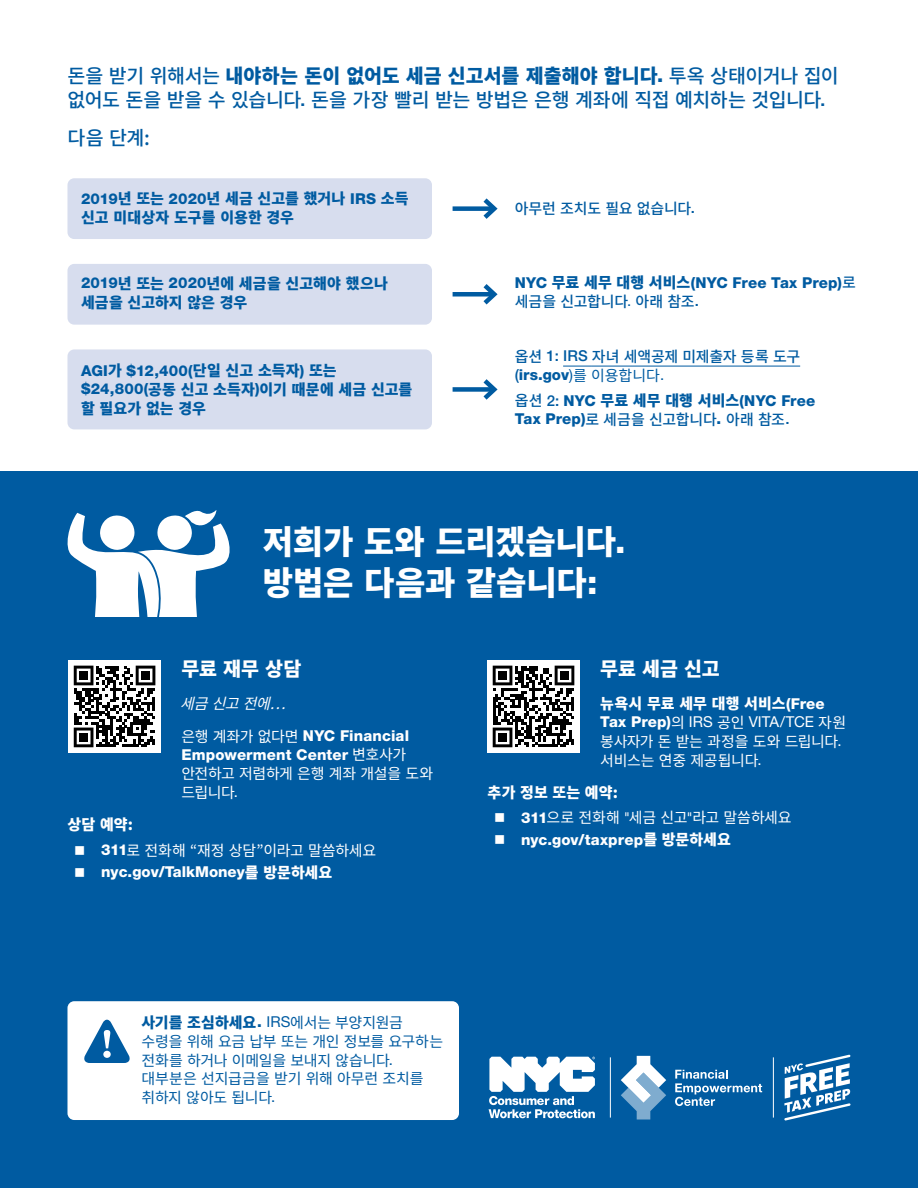
<style>
.page{position:relative;width:918px;height:1188px;background:#fff}
.page>*{position:absolute;margin:0;border:0;box-sizing:border-box;transform-origin:0 0}
.t1{font:900 33px/41.2px "Noto Sans CJ Kkr";letter-spacing:-.01em;color:#fff}
.t2{font:500 19.5px/24.3px "Noto Sans CJ Kkr";letter-spacing:-.025em;color:#005ba1}
.t3{font:900 19.5px "Noto Sans CJ Kkr";letter-spacing:-.005em;color:#fff}
.t4{font:900 15px/18.8px "Noto Sans CJ Kkr";letter-spacing:.005em;color:#005ba1}
.t5{font:15px/18.8px "Noto Sans CJ Kkr";letter-spacing:-.02em;color:#fff}
.t6{font:800 15px/25.5px "Helvetica Neue LT Std";letter-spacing:.005em;color:#005ba1}
.t7{font:15px/18.8px "Noto Sans CJ Kkr";letter-spacing:-.02em;color:#005ba1}
.t8{font:800 15px/18.8px "Helvetica Neue LT Std";letter-spacing:.005em;color:#fff}
.t9{font:500 15px "Noto Sans CJ Kkr";letter-spacing:-.01em;color:#005ba1}
.t10{font:15px "Helvetica Neue LT Std";color:#fff}
.t11{font:900 15px "Noto Sans CJ Kkr";letter-spacing:.005em;color:#fff}
.t12{font:italic 15px "Noto Sans CJ Kkr";color:#fff}
.s1{font-weight:900}
.s2{font-family:"Helvetica Neue LT Std";font-weight:800}
.s3{font-family:"Helvetica Neue LT Std"}
.s4{font-family:"Noto Sans CJ Kkr";font-weight:900}
.s5{font-family:"Noto Sans CJ Kkr";font-weight:500}
.s6{font-family:"Helvetica Neue LT Std";font-weight:400}
.s7{font-weight:500}
.s8{font-weight:400}
.s9{font-family:"Noto Sans CJ Kkr";font-weight:400}
.s10{font-weight:800}
.s11{font-family:"Noto Sans CJ Kkr"}
</style>
<div class="page">
<div style="left:68px;top:178px;width:364px;height:61px;background:#d7ddee;border-radius:7px"></div>
<div style="left:68px;top:264px;width:364px;height:61px;background:#d7ddee;border-radius:7px"></div>
<div style="left:68px;top:349px;width:364px;height:80px;background:#d7ddee;border-radius:7px"></div>
<div style="left:453px;top:206px;width:41px;height:5px;background:#005ba1"></div>
<svg style="left:479px;top:198px;width:19px;height:21px"></svg>
<svg style="left:563px;top:366px;width:29px;height:1px"></svg>
<hr style="left:592px;top:366px;width:208px;height:1px;background:#005ba1">
<div style="left:453px;top:292px;width:41px;height:5px;background:#005ba1"></div>
<svg style="left:479px;top:284px;width:19px;height:21px"></svg>
<div style="left:453px;top:387px;width:41px;height:5px;background:#005ba1"></div>
<svg style="left:479px;top:379px;width:19px;height:21px"></svg>
<div style="left:0;top:471px;width:918px;height:717px;background:#005ba1"></div>
<div style="left:68px;top:1001px;width:391px;height:119px;background:#fff;border-radius:7px"></div>
<svg style="left:84px;top:1019px;width:46px;height:44px"></svg>
<div style="left:68px;top:660px;width:93px;height:93px;background:#fff"></div>
<svg style="left:67px;top:510px;width:163px;height:237px"></svg>
<div style="left:79px;top:671px;width:9px;height:9px;background:#000"></div>
<div style="left:141px;top:671px;width:9px;height:9px;background:#000"></div>
<div style="left:79px;top:733px;width:9px;height:9px;background:#000"></div>
<div style="left:487px;top:660px;width:93px;height:93px;background:#fff"></div>
<svg style="left:493px;top:666px;width:81px;height:81px"></svg>
<div style="left:498px;top:671px;width:9px;height:9px;background:#000"></div>
<div style="left:560px;top:671px;width:9px;height:9px;background:#000"></div>
<div style="left:498px;top:733px;width:9px;height:9px;background:#000"></div>
<svg style="left:621px;top:1056px;width:45px;height:64px"></svg>
<svg style="left:675px;top:1070px;width:87px;height:36px"></svg>
<svg style="left:784px;top:1055px;width:66px;height:65px"></svg>
<hr style="left:610px;top:1057px;width:1px;height:61px;background:#fff">
<hr style="left:773px;top:1057px;width:1px;height:61px;background:#fff">
<svg style="left:489px;top:1057px;width:106px;height:61px"></svg>
<h2 class="t2" style="left:68px;top:64px;width:773px">돈을 받기 위해서는 <span class="s1">내야하는 돈이 없어도 세금 신고서를 제출해야 합니다</span><span class="s2">.</span> 투옥 상태이거나 집이 없어도 돈을 받을 수 있습니다<span class="s3">.</span> 돈을 가장 빨리 받는 방법은 은행 계좌에 직접 예치하는 것입니다<span class="s3">.</span></h2>
<h2 class="t2" style="left:67px;top:126px;width:84px">다음 단계:</h2>
<p class="t4" style="left:81px;top:190px;width:329px"><span class="s2">2019</span>년 또는 <span class="s2">2020</span>년 세금 신고를 했거나 <span class="s2">IRS</span> 소득 신고 미대상자 도구를 이용한 경우</p>
<p class="t4" style="left:81px;top:274px;width:309px"><span class="s2">2019</span>년 또는 <span class="s2">2020</span>년에 세금을 신고해야 했으나 세금을 신고하지 않은 경우</p>
<p class="t6" style="left:81px;top:358px;width:257px">AGI<span class="s4">가</span> $12,400(<span class="s4">단일 신고 소득자</span>) <span class="s4">또는</span></p>
<p class="t4" style="left:81px;top:381px;width:333px"><span class="s2">$24,800(</span>공동 신고 소득자<span class="s2">)</span>이기 때문에 세금 신고를 할 필요가 없는 경우</p>
<p class="t9" style="left:515px;top:200px;width:182px">아무런 조치도 필요 없습니다<span class="s3">.</span></p>
<p class="t6" style="left:515px;top:270px;width:343px">NYC <span class="s4">무료 세무 대행 서비스</span>(NYC Free Tax Prep)<span class="s5">로</span></p>
<p class="t9" style="left:515px;top:293px;width:186px">세금을 신고합니다<span class="s6">.</span> 아래 참조<span class="s3">.</span></p>
<p class="t9" style="left:515px;top:348px;width:287px">옵션 <span class="s3">1: IRS</span> 자녀 세액공제 미제출자 등록 도구</p>
<p class="t6" style="left:515px;top:362px;width:302px"><span class="s7">(</span>irs.gov<span class="s8">)</span><span class="s9">를 이용합니다</span><span class="s8">.<br></span><span class="s5">옵션</span> <span class="s7">2:</span> NYC <span class="s4">무료 세무 대행 서비스</span>(NYC Free</p>
<p class="t9" style="left:515px;top:411px;width:276px"><span class="s2">Tax Prep)</span>로 세금을 신고합니다<span class="s2">.</span> 아래 참조<span class="s3">.</span></p>
<h1 class="t1" style="left:263px;top:522px;width:364px">저희가 도와 드리겠습니다<span class="s2">. </span>방법은 다음과 같습니다<span class="s2">:</span></h1>
<h2 class="t3" style="left:181px;top:657px;width:121px">무료 재무 상담</h2>
<p class="t12" style="left:180px;top:696px;width:118px">세금 신고 전에…</p>
<p class="t8" style="left:181px;top:726px;width:229px"><span class="s9">은행 계좌가 없다면</span> NYC Financial<br>Empowerment Center <span class="s9">변호사가</span></p>
<p class="t5" style="left:181px;top:765px;width:253px">안전하고 저렴하게 은행 계좌 개설을 도와 드립니다<span class="s3">.</span></p>
<p class="t5" style="left:101px;top:812px;width:277px;line-height:25.5px;text-indent:-34px"><span class="s1">상담 예약:<br></span><span class="s2">311</span>로 전화해 “재정 상담”이라고 말씀하세요</p>
<p class="t8" style="left:101px;top:862px;width:233px">nyc.gov/TalkMoney<span class="s4">를 방문하세요</span></p>
<h2 class="t3" style="left:600px;top:657px;width:121px">무료 세금 신고</h2>
<p class="t11" style="left:600px;top:696px;width:226px">뉴욕시 무료 세무 대행 서비스<span class="s2">(Free</span></p>
<p class="t10" style="left:600px;top:713px;width:248px"><span class="s10">Tax Prep)</span><span class="s11">의</span> IRS <span class="s11">공인</span> VITA/TCE <span class="s11">자원</span></p>
<p class="t5" style="left:600px;top:732px;width:243px">봉사자가 돈 받는 과정을 도와 드립니다<span class="s3">. </span>서비스는 연중 제공됩니다<span class="s3">.</span></p>
<p class="t5" style="left:521px;top:780px;width:272px;line-height:25.5px;text-indent:-34px"><span class="s1">추가 정보 또는 예약:<br></span><span class="s2">311</span>으로 전화해 <span class="s3">"</span>세금 신고<span class="s3">"</span>라고 말씀하세요</p>
<p class="t8" style="left:521px;top:830px;width:211px">nyc.gov/taxprep<span class="s4">를 방문하세요</span></p>
<p class="t7" style="left:142px;top:1014px;width:303px"><span class="s1">사기를 조심하세요</span><span class="s2">.</span> <span class="s3">IRS</span>에서는 부양지원금 수령을 위해 요금 납부 또는 개인 정보를 요구하는 전화를 하거나 이메일을 보내지 않습니다<span class="s3">. </span>대부분은 선지급금을 받기 위해 아무런 조치를 취하지 않아도 됩니다<span class="s3">.</span></p>
</div>
